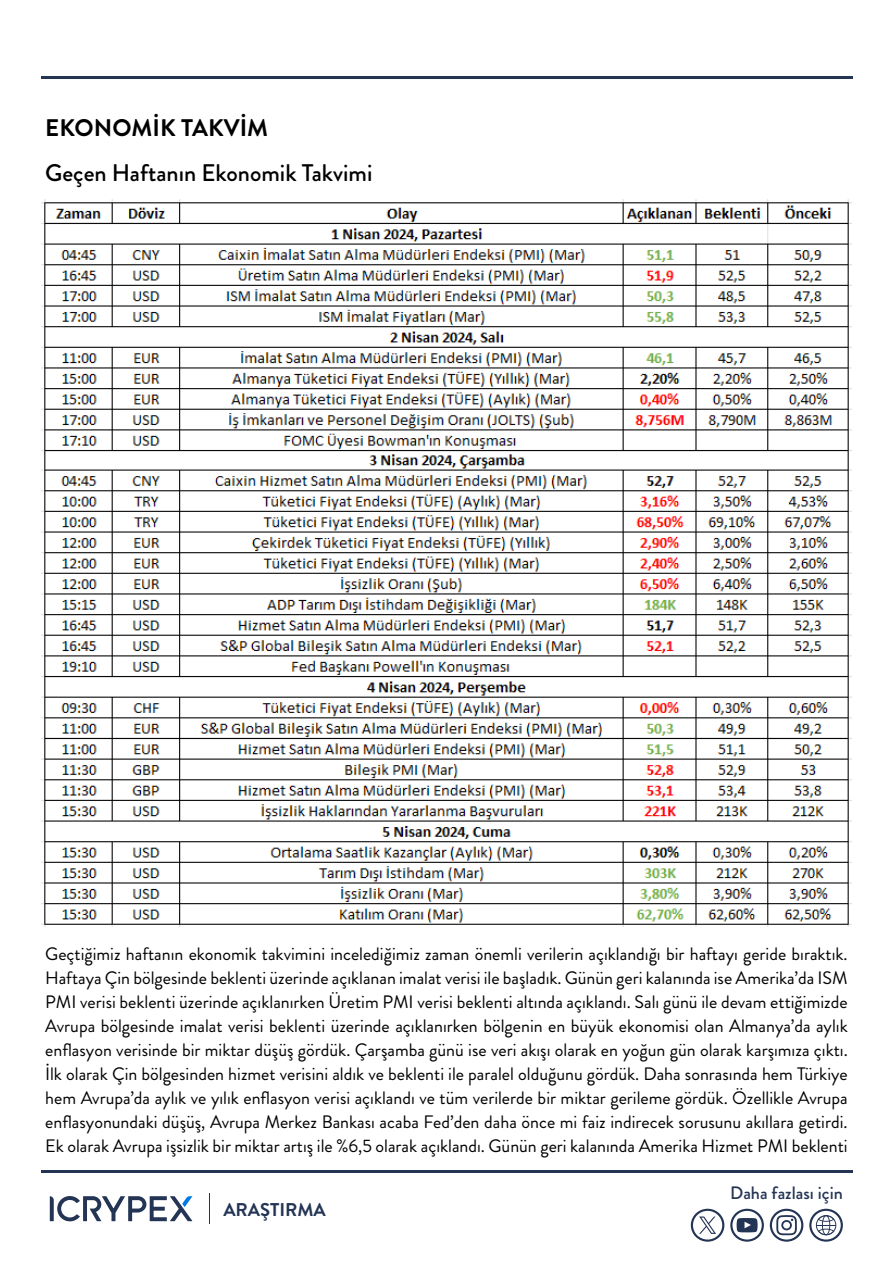
<style>
.page{position:relative;width:893px;height:1263px;background:#fff}
.page>*{position:absolute;margin:0;border:0;box-sizing:border-box;transform-origin:0 0}
.t1{font:500 24px "Brandon Grotesque";color:#000}
.t2{font:700 24px "Brandon Grotesque";color:#000}
.t3{font:700 18.45px "Brandon Grotesque";color:#243454}
.t4{font:18px/24px "Brandon Grotesque";color:#000;text-align:justify}
.t5{font:500 18px "Brandon Grotesque";color:#243454}
</style>
<div class="page">
<hr style="left:41px;top:1170px;width:811px;height:2px;background:#243454">
<hr style="left:41px;top:76px;width:811px;height:2px;background:#243454">
<svg style="left:50px;top:1196px;width:142px;height:26px"></svg>
<hr style="left:209px;top:1193px;width:1px;height:31px;background:#243454">
<svg style="left:809px;top:1209px;width:34px;height:33px"></svg>
<svg style="left:770px;top:1209px;width:33px;height:33px"></svg>
<svg style="left:730px;top:1209px;width:34px;height:33px"></svg>
<svg style="left:691px;top:1209px;width:33px;height:33px"></svg>
<img style="left:42px;top:199px;width:809px;height:727px">
<h1 class="t2" style="left:45px;top:111px;width:224px">EKONOMİK TAKVİM</h1>
<h1 class="t1" style="left:45px;top:156px;width:329px">Geçen Haftanın Ekonomik Takvimi</h1>
<p class="t4" style="left:45px;top:942px;width:804px">Geçtiğimiz haftanın ekonomik takvimini incelediğimiz zaman önemli verilerin açıklandığı bir haftayı geride bıraktık.<br>Haftaya Çin bölgesinde beklenti üzerinde açıklanan imalat verisi ile başladık. Günün geri kalanında ise Amerika’da ISM PMI verisi beklenti üzerinde açıklanırken Üretim PMI verisi beklenti altında açıklandı. Salı günü ile devam ettiğimizde Avrupa bölgesinde imalat verisi beklenti üzerinde açıklanırken bölgenin en büyük ekonomisi olan Almanya’da aylık enflasyon verisinde bir miktar düşüş gördük. Çarşamba günü ise veri akışı olarak en yoğun gün olarak karşımıza çıktı.<br>İlk olarak Çin bölgesinden hizmet verisini aldık ve beklenti ile paralel olduğunu gördük. Daha sonrasında hem Türkiye hem Avrupa’da aylık ve yılık enflasyon verisi açıklandı ve tüm verilerde bir miktar gerileme gördük. Özellikle Avrupa enflasyonundaki düşüş, Avrupa Merkez Bankası acaba Fed’den daha önce mi faiz indirecek sorusunu akıllara getirdi.<br>Ek olarak Avrupa işsizlik bir miktar artış ile %6,5 olarak açıklandı. Günün geri kalanında Amerika Hizmet PMI beklenti</p>
<p class="t3" style="left:223px;top:1197px;width:104px">ARAŞTIRMA</p>
<p class="t5" style="left:730px;top:1181px;width:114px">Daha fazlası için</p>
</div>
